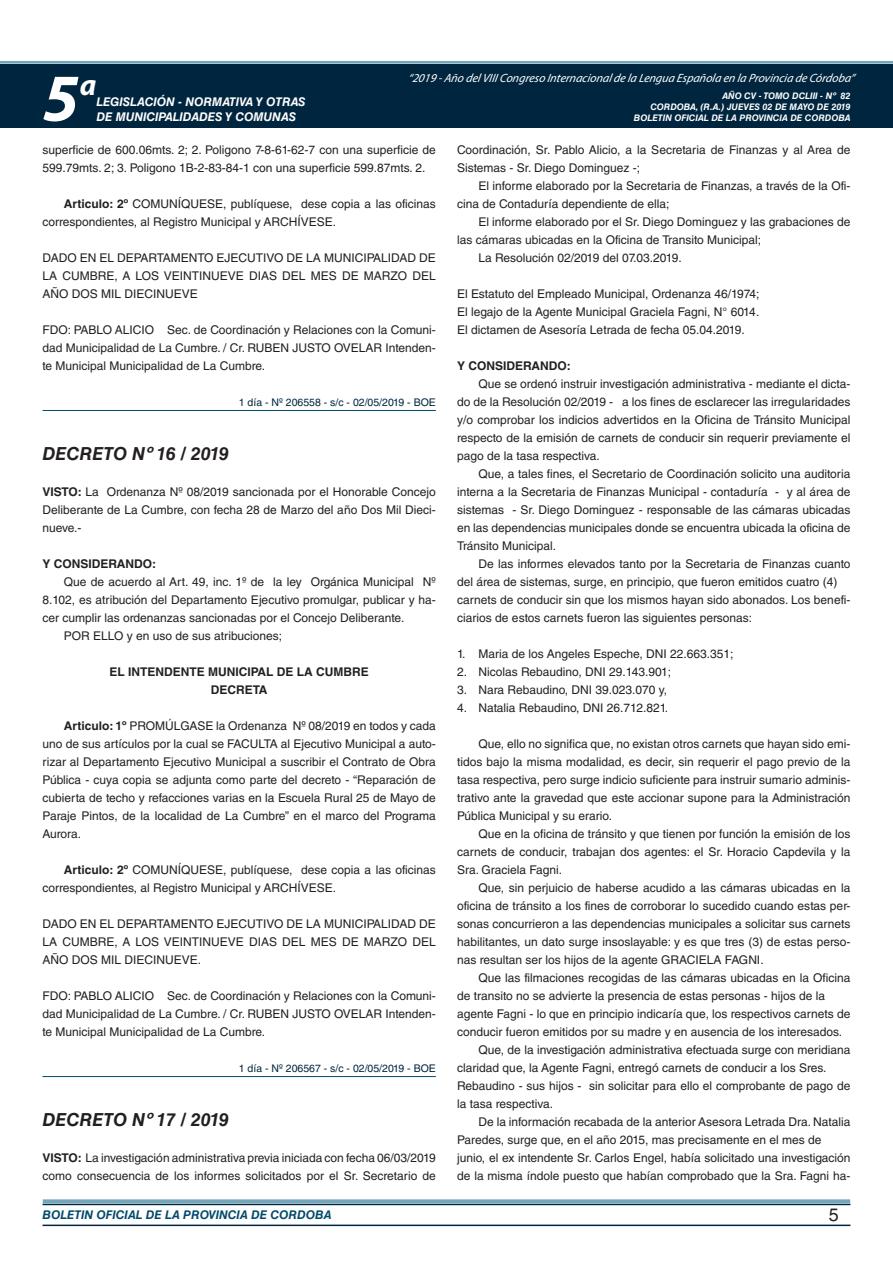
<style>
.page{position:relative;width:893px;height:1263px;background:#fff}
.page>*{position:absolute;margin:0;border:0;box-sizing:border-box;transform-origin:0 0}
.t1{font:italic 700 67.5px "Myriad Pro";color:#fff}
.t2{font:italic 700 30px "Myriad Pro";color:#fff}
.t3{font:italic 700 18px "Helvetica LT Std";color:#231f20}
.t4{font:18px "Helvetica LT Std";color:#231f20}
.t5{font:12px/18px "Helvetica LT Std";color:#231f20;text-align:justify}
.t6{font:italic 12px "Myriad Pro";color:#fff}
.t7{font:700 12px/18px "Helvetica LT Std";color:#231f20;text-align:center}
.t8{font:italic 700 12px "Helvetica LT Std";color:#fff}
.t9{font:italic 700 12px "Helvetica LT Std";color:#004b6c}
.t10{font:10.5px "Helvetica LT Std";color:#00263f}
.t11{font:italic 700 9px/10.8px "Helvetica LT Std";color:#fff;text-align:right}
.s1{font-weight:700}
</style>
<div class="page">
<div style="left:0;top:61px;width:893px;height:6px;background:#fff;opacity:.75"></div>
<div style="left:0;top:64px;width:893px;height:64px;background:#00263f"></div>
<hr style="left:43px;top:1224px;width:807px;height:2px;background:#00263f">
<div style="left:42px;top:1198px;width:809px;height:8px;background:#fff;opacity:.75"></div>
<hr style="left:43px;top:410px;width:393px;height:1px;background:#004b6c">
<hr style="left:43px;top:1076px;width:393px;height:1px;background:#004b6c">
<h1 class="t1" style="left:43px;top:54px;width:38px">5</h1>
<h2 class="t2" style="left:80px;top:66px;width:18px">a</h2>
<p class="t8" style="left:96px;top:95px;width:211px">LEGISLACIÓN - NORMATIVA Y OTRAS</p>
<p class="t8" style="left:96px;top:109px;width:201px">DE MUNICIPALIDADES Y COMUNAS</p>
<p class="t6" style="left:408px;top:71px;width:448px">“2019 -Año delVIIICongreso Internacionalde la Lengua Esp añola en la Provincia de Córdoba”</p>
<p class="t11" style="left:634px;top:91px;width:218px">AÑO CV - TOMO DCLIII - Nº 82<br>CORDOBA, (R.A.) JUEVES 02 DE MAYO DE 2019<br>BOLETIN OFICIAL DE LA PROVINCIA DE CORDOBA</p>
<p class="t5" style="left:43px;top:141px;width:395px">superficie de 600.06mts. 2; 2. Poligono 7-8-61-62-7 con una superficie de<br>599.79mts. 2; 3. Poligono 1B-2-83-84-1 con una superficie 599.87mts. 2.</p>
<p class="t5" style="left:43px;top:195px;width:395px;text-indent:21px"><span class="s1">Articulo: 2º</span> COMUNÍQUESE, publíquese, dese copia a las oficinas correspondientes, al Registro Municipal y ARCHÍVESE.</p>
<p class="t5" style="left:43px;top:249px;width:395px">DADO EN EL DEPARTAMENTO EJECUTIVO DE LA MUNICIPALIDAD DE LA CUMBRE, A LOS VEINTINUEVE DIAS DEL MES DE MARZO DEL AÑO DOS MIL DIECINUEVE</p>
<p class="t5" style="left:43px;top:321px;width:395px">FDO: PABLO ALICIO Sec. de Coordinación y Relaciones con la Comuni&shy;dad Municipalidad de La Cumbre. / Cr. RUBEN JUSTO OVELAR Intenden&shy;te Municipal Municipalidad de La Cumbre.</p>
<p class="t10" style="left:239px;top:396px;width:198px">1 día - Nº 206558 - s/c - 02/05/2019 - BOE</p>
<h3 class="t3" style="left:43px;top:442px;width:188px">DECRETO Nº 16 / 2019</h3>
<p class="t5" style="left:43px;top:483px;width:395px"><span class="s1">VISTO:</span> La Ordenanza Nº 08/2019 sancionada por el Honorable Concejo Deliberante de La Cumbre, con fecha 28 de Marzo del año Dos Mil Dieci&shy;nueve.-</p>
<p class="t7" style="left:43px;top:554px;width:115px">Y CONSIDERANDO:</p>
<p class="t5" style="left:64px;top:573px;width:373px">Que de acuerdo al Art. 49, inc. 1º de la ley Orgánica Municipal Nº</p>
<p class="t5" style="left:43px;top:591px;width:395px">8.102, es atribución del Departamento Ejecutivo promulgar, publicar y ha-</p>
<p class="t5" style="left:43px;top:609px;width:363px">cer cumplir las ordenanzas sancionadas por el Concejo Deliberante.</p>
<p class="t5" style="left:64px;top:627px;width:220px">POR ELLO y en uso de sus atribuciones;</p>
<p class="t7" style="left:109px;top:662px;width:261px">EL INTENDENTE MUNICIPAL DE LA CUMBRE<br>DECRETA</p>
<p class="t5" style="left:43px;top:717px;width:395px;text-indent:21px"><span class="s1">Articulo: 1º</span> PROMÚLGASE la Ordenanza Nº 08/2019 en todos y cada uno de sus artículos por la cual se FACULTA al Ejecutivo Municipal a auto&shy;rizar al Departamento Ejecutivo Municipal a suscribir el Contrato de Obra Pública - cuya copia se adjunta como parte del decreto - “Reparación de cubierta de techo y refacciones varias en la Escuela Rural 25 de Mayo de Paraje Pintos, de la localidad de La Cumbre” en el marco del Programa Aurora.</p>
<p class="t5" style="left:43px;top:861px;width:395px;text-indent:21px"><span class="s1">Articulo: 2º</span> COMUNÍQUESE, publíquese, dese copia a las oficinas correspondientes, al Registro Municipal y ARCHÍVESE.</p>
<p class="t5" style="left:43px;top:915px;width:395px">DADO EN EL DEPARTAMENTO EJECUTIVO DE LA MUNICIPALIDAD DE LA CUMBRE, A LOS VEINTINUEVE DIAS DEL MES DE MARZO DEL AÑO DOS MIL DIECINUEVE.</p>
<p class="t5" style="left:43px;top:987px;width:395px">FDO: PABLO ALICIO Sec. de Coordinación y Relaciones con la Comuni&shy;dad Municipalidad de La Cumbre. / Cr. RUBEN JUSTO OVELAR Intenden&shy;te Municipal Municipalidad de La Cumbre.</p>
<p class="t10" style="left:239px;top:1062px;width:198px">1 día - Nº 206567 - s/c - 02/05/2019 - BOE</p>
<h3 class="t3" style="left:43px;top:1108px;width:188px">DECRETO Nº 17 / 2019</h3>
<p class="t5" style="left:43px;top:1149px;width:395px"><span class="s1">VISTO:</span> La investigación administrativa previa iniciada con fecha 06/03/2019 como consecuencia de los informes solicitados por el Sr. Secretario de</p>
<p class="t5" style="left:457px;top:141px;width:395px">Coordinación, Sr. Pablo Alicio, a la Secretaria de Finanzas y al Area de<br>Sistemas - Sr. Diego Dominguez -;</p>
<p class="t5" style="left:457px;top:177px;width:395px;text-indent:21px">El informe elaborado por la Secretaria de Finanzas, a través de la Ofi&shy;cina de Contaduría dependiente de ella;</p>
<p class="t5" style="left:478px;top:213px;width:374px">El informe elaborado por el Sr. Diego Dominguez y las grabaciones de</p>
<p class="t5" style="left:457px;top:231px;width:306px">las cámaras ubicadas en la Oficina de Transito Municipal;</p>
<p class="t5" style="left:478px;top:249px;width:205px">La Resolución 02/2019 del 07.03.2019.</p>
<p class="t5" style="left:457px;top:285px;width:304px">El Estatuto del Empleado Municipal, Ordenanza 46/1974; El legajo de la Agente Municipal Graciela Fagni, N° 6014.<br>El dictamen de Asesoría Letrada de fecha 05.04.2019.</p>
<p class="t7" style="left:457px;top:356px;width:115px">Y CONSIDERANDO:</p>
<p class="t5" style="left:457px;top:375px;width:395px;text-indent:21px">Que se ordenó instruir investigación administrativa - mediante el dicta&shy;do de la Resolución 02/2019 - a los fines de esclarecer las irregularidades y/o comprobar los indicios advertidos en la Oficina de Tránsito Municipal respecto de la emisión de carnets de conducir sin requerir previamente el pago de la tasa respectiva.</p>
<p class="t5" style="left:457px;top:465px;width:395px;text-indent:21px">Que, a tales fines, el Secretario de Coordinación solicito una auditoria interna a la Secretaria de Finanzas Municipal - contaduría - y al área de sistemas - Sr. Diego Dominguez - responsable de las cámaras ubicadas en las dependencias municipales donde se encuentra ubicada la oficina de Tránsito Municipal.</p>
<p class="t5" style="left:457px;top:555px;width:395px;text-align:left;text-indent:21px">De las informes elevados tanto por la Secretaria de Finanzas cuanto del área de sistemas, surge, en principio, que fueron emitidos cuatro (4) carnets de conducir sin que los mismos hayan sido abonados. Los benefi&shy;ciarios de estos carnets fueron las siguientes personas:</p>
<p class="t5" style="left:457px;top:645px;width:278px">1. Maria de los Angeles Espeche, DNI 22.663.351;</p>
<p class="t5" style="left:457px;top:663px;width:215px">2. Nicolas Rebaudino, DNI 29.143.901;</p>
<p class="t5" style="left:457px;top:681px;width:211px">3. Nara Rebaudino, DNI 39.023.070 y,</p>
<p class="t5" style="left:457px;top:699px;width:212px">4. Natalia Rebaudino, DNI 26.712.821.</p>
<p class="t5" style="left:457px;top:735px;width:395px;text-indent:21px">Que, ello no significa que, no existan otros carnets que hayan sido emi&shy;tidos bajo la misma modalidad, es decir, sin requerir el pago previo de la tasa respectiva, pero surge indicio suficiente para instruir sumario adminis&shy;trativo ante la gravedad que este accionar supone para la Administración Pública Municipal y su erario.</p>
<p class="t5" style="left:457px;top:825px;width:395px;text-indent:21px">Que en la oficina de tránsito y que tienen por función la emisión de los carnets de conducir, trabajan dos agentes: el Sr. Horacio Capdevila y la Sra. Graciela Fagni.</p>
<p class="t5" style="left:457px;top:879px;width:395px;text-indent:21px">Que, sin perjuicio de haberse acudido a las cámaras ubicadas en la oficina de tránsito a los fines de corroborar lo sucedido cuando estas per&shy;sonas concurrieron a las dependencias municipales a solicitar sus carnets habilitantes, un dato surge insoslayable: y es que tres (3) de estas perso&shy;nas resultan ser los hijos de la agente GRACIELA FAGNI.</p>
<p class="t5" style="left:478px;top:969px;width:374px">Que las filmaciones recogidas de las cámaras ubicadas en la Oficina</p>
<p class="t5" style="left:457px;top:987px;width:370px">de transito no se advierte la presencia de estas personas - hijos de la</p>
<p class="t5" style="left:457px;top:1005px;width:395px">agente Fagni - lo que en principio indicaría que, los respectivos carnets de</p>
<p class="t5" style="left:457px;top:1023px;width:387px">conducir fueron emitidos por su madre y en ausencia de los interesados.</p>
<p class="t5" style="left:478px;top:1041px;width:374px">Que, de la investigación administrativa efectuada surge con meridiana</p>
<p class="t5" style="left:457px;top:1059px;width:371px">claridad que, la Agente Fagni, entregó carnets de conducir a los Sres.</p>
<p class="t5" style="left:457px;top:1077px;width:395px">Rebaudino - sus hijos - sin solicitar para ello el comprobante de pago de</p>
<p class="t5" style="left:457px;top:1095px;width:98px">la tasa respectiva.</p>
<p class="t5" style="left:478px;top:1113px;width:374px">De la información recabada de la anterior Asesora Letrada Dra. Natalia</p>
<p class="t5" style="left:457px;top:1131px;width:366px">Paredes, surge que, en el año 2015, mas precisamente en el mes de</p>
<p class="t5" style="left:457px;top:1149px;width:395px">junio, el ex intendente Sr. Carlos Engel, había solicitado una investigación</p>
<p class="t5" style="left:457px;top:1167px;width:395px">de la misma índole puesto que habían comprobado que la Sra. Fagni ha-</p>
<p class="t9" style="left:43px;top:1208px;width:290px">BOLETIN OFICIAL DE LA PROVINCIA DE CORDOBA</p>
<h3 class="t4" style="left:829px;top:1204px;width:12px">5</h3>
</div>
